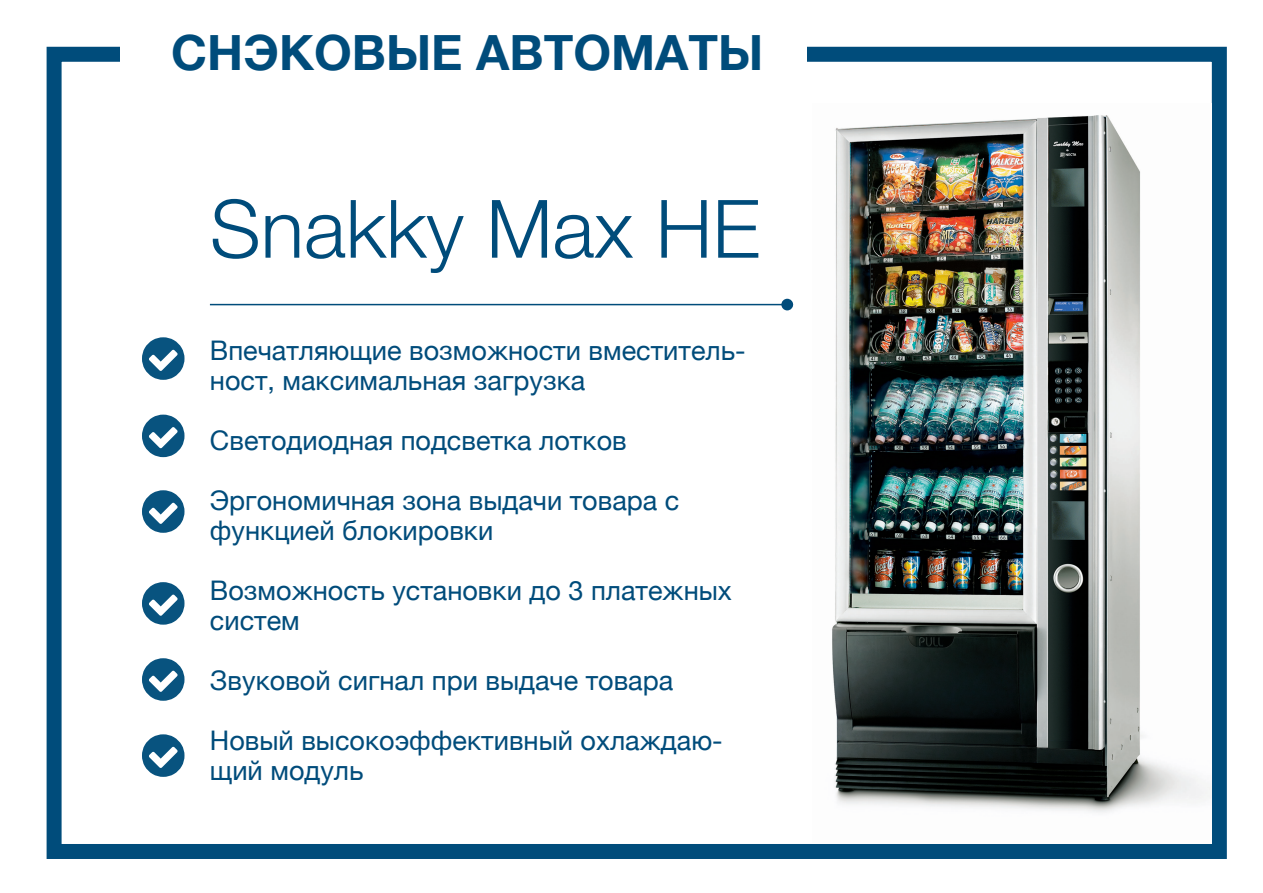
<style>
.page{position:relative;width:1263px;height:893px;background:#fff}
.page>*{position:absolute;margin:0;border:0;box-sizing:border-box;transform-origin:0 0}
.t1{font:300 80.7px "Helvetica Neue";color:#004c7b}
.t2{font:700 48.6px "Helvetica Neue";color:#004c7b}
.t3{font:27px/30px "Helvetica Neue";color:#004c7b}
</style>
<div class="page">
<div style="left:47px;top:47px;width:1180px;height:812px;border:15px solid #004c7b"></div>
<img style="left:812px;top:104px;width:400px;height:740px">
<svg style="left:142px;top:337px;width:42px;height:43px"></svg>
<svg style="left:142px;top:415px;width:42px;height:42px"></svg>
<svg style="left:142px;top:490px;width:42px;height:43px"></svg>
<svg style="left:142px;top:582px;width:42px;height:43px"></svg>
<svg style="left:142px;top:658px;width:42px;height:43px"></svg>
<hr style="left:210px;top:304px;width:580px;height:1px;background:#004c7b">
<div style="left:781px;top:299px;width:12px;height:11px;background:#004c7b;border-radius:50%"></div>
<svg style="left:142px;top:734px;width:42px;height:43px"></svg>
<div style="left:120px;top:1px;width:687px;height:105px;background:#fff"></div>
<p class="t2" style="left:171px;top:15px;width:593px">СНЭКОВЫЕ АВТОМАТЫ</p>
<p class="t1" style="left:210px;top:164px;width:552px">Snakky Max HE</p>
<p class="t3" style="left:210px;top:336px;width:537px">Впечатляющие возможности вместитель&shy;ност, максимальная загрузка</p>
<p class="t3" style="left:210px;top:426px;width:418px">Светодиодная подсветка лотков</p>
<p class="t3" style="left:210px;top:486px;width:471px">Эргономичная зона выдачи товара с функцией блокировки</p>
<p class="t3" style="left:210px;top:576px;width:523px">Возможность установки до 3 платежных систем</p>
<p class="t3" style="left:210px;top:666px;width:465px">Звуковой сигнал при выдаче товара</p>
<p class="t3" style="left:210px;top:726px;width:514px">Новый высокоэффективный охлаждаю&shy;щий модуль</p>
</div>
